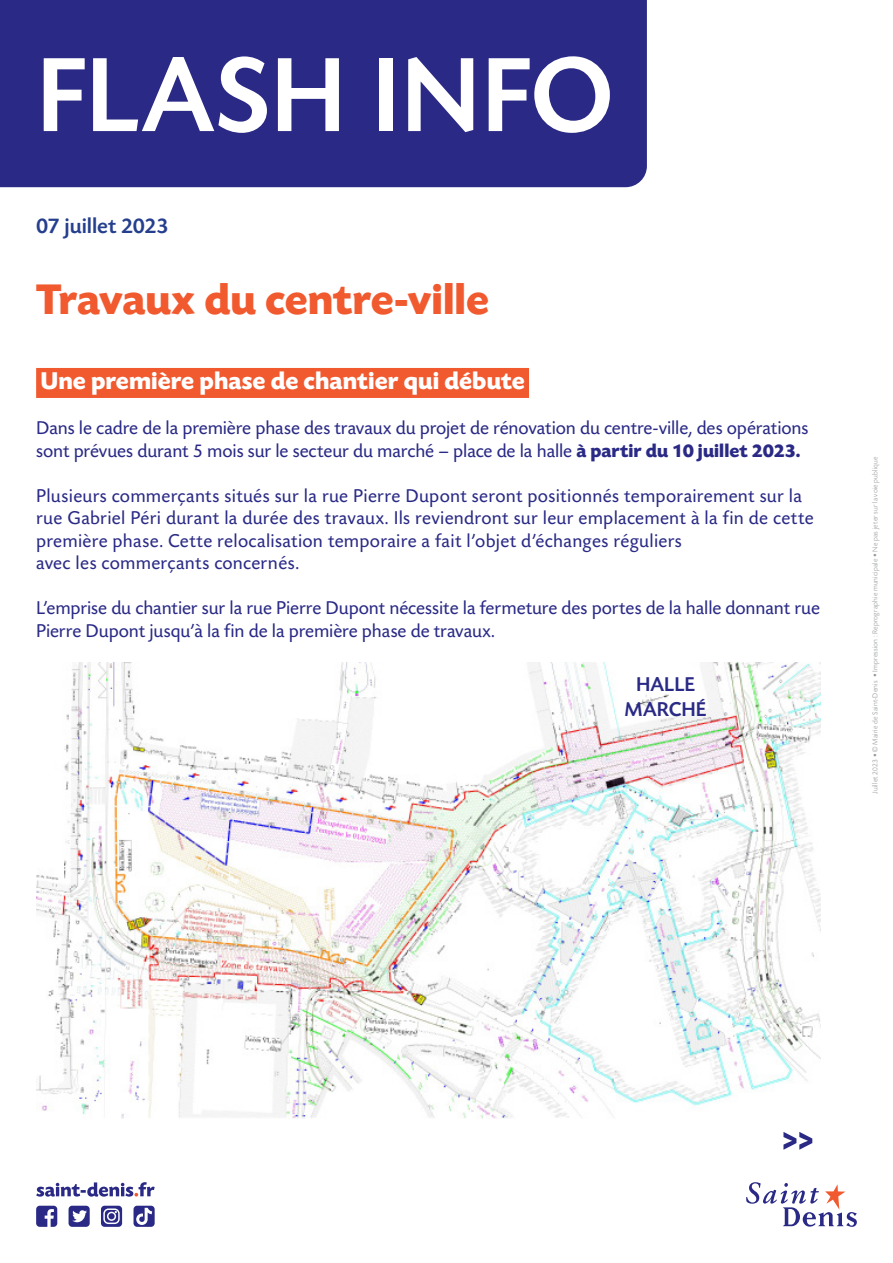
<style>
.page{position:relative;width:893px;height:1263px;background:#fff}
.page>*{position:absolute;margin:0;border:0;box-sizing:border-box;transform-origin:0 0}
.t1{font:500 111px "Today Sans HEF";color:#fff}
.Fonction_signataire{font:700 45px "Today Sans HEF";letter-spacing:-.005em;color:#f1592f}
.parties{font:700 25.5px "Today Sans HEF";color:#fff}
.Fonction_signataire-2{font:500 22.5px "Today Sans HEF";color:#253f8e}
.Fonction_signataire-3{font:500 21px/25.2px "Today Sans HEF";letter-spacing:.005em;color:#2a2a86;text-align:center}
.texte_courant{font:19.5px/22.5px "Today Sans HEF";letter-spacing:.015em;color:#2a2a86}
.Fonction_signataire-4{font:19.5px/22.5px "Today Sans HEF";letter-spacing:-.005em;color:#2a2a86}
.texte_courant-2{font:19.5px/22.5px "Today Sans HEF";letter-spacing:-.005em;color:#2a2a86}
.t2{font:300 7.5px "Today Sans HEF";letter-spacing:.02em;color:#939598}
.s1{font-weight:700}
</style>
<div class="page">
<div style="left:0;top:0;width:647px;height:187px;background:#2a2a86"></div>
<div style="left:36px;top:368px;width:493px;height:30px;background:#f1592f"></div>
<img style="left:36px;top:663px;width:785px;height:455px">
<svg style="left:783px;top:1132px;width:29px;height:18px"></svg>
<svg style="left:746px;top:1182px;width:111px;height:45px"></svg>
<svg style="left:36px;top:1182px;width:119px;height:14px"></svg>
<svg style="left:69px;top:1206px;width:21px;height:21px"></svg>
<svg style="left:36px;top:1206px;width:21px;height:21px"></svg>
<svg style="left:101px;top:1206px;width:21px;height:21px"></svg>
<svg style="left:134px;top:1206px;width:21px;height:21px"></svg>
<p class="t1" style="left:36px;top:38px;width:579px">FLASH INFO</p>
<p class="Fonction_signataire-2" style="left:36px;top:214px;width:134px">07 juillet 2023</p>
<p class="Fonction_signataire" style="left:36px;top:276px;width:454px">Travaux du centre-ville</p>
<p class="parties" style="left:40px;top:368px;width:486px">Une première phase de chantier qui débute</p>
<p class="Fonction_signataire-4" style="left:36px;top:417px;width:774px">Dans le cadre de la première phase des travaux du projet de rénovation du centre-ville, des opérations sont prévues durant 5 mois sur le secteur du marché – place de la halle <span class="s1">à partir du 10 juillet 2023.</span></p>
<p class="texte_courant" style="left:36px;top:485px;width:779px">Plusieurs commerçants situés sur la rue Pierre Dupont seront positionnés temporairement sur la rue Gabriel Péri durant la durée des travaux. Ils reviendront sur leur emplacement à la fin de cette première phase. Cette relocalisation temporaire a fait l’objet d’échanges réguliers<br>avec les commerçants concernés.</p>
<p class="texte_courant-2" style="left:36px;top:597px;width:785px">L’emprise du chantier sur la rue Pierre Dupont nécessite la fermeture des portes de la halle donnant rue<br>Pierre Dupont jusqu’à la fin de la première phase de travaux.</p>
<p class="Fonction_signataire-3" style="left:624px;top:672px;width:83px">HALLE<br>MARCHÉ</p>
<p class="t2" style="left:871px;top:794px;width:339px;rotate:-90deg">Juillet 2023 • © Mairie de Saint-Denis • Impression : Reprographie municipale • Ne pas jeter sur la voie publique</p>
</div>
